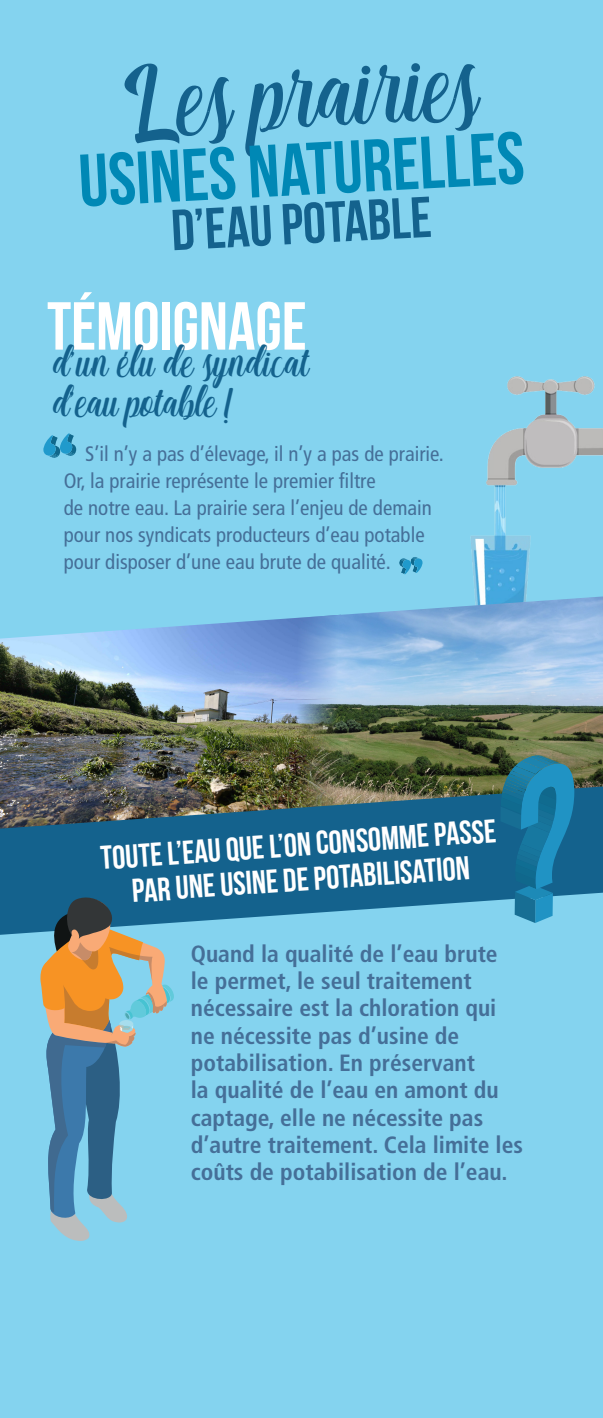
<style>
.page{position:relative;width:603px;height:1418px;background:#fff}
.page>*{position:absolute;margin:0;border:0;box-sizing:border-box;transform-origin:0 0}
.t1{font:75.47px "Matilda";color:#14628d}
.t2{font:73.95px "Bebas Neue";color:#0088b5}
.t3{font:67.67px "Bebas Neue";color:#fff}
.t4{font:57.55px "Bebas Neue";color:#14628d}
.t5{font:32.98px/35px "Bebas Neue";color:#fff;text-align:center}
.t6{font:31.12px/40px "Matilda";letter-spacing:.02em;color:#14628d}
.t7{font:700 condensed 23.5px/27.2px "Frutiger";color:#456f98}
.t8{font:condensed 20.93px/26.8px "Frutiger";color:#456f98}
</style>
<div class="page">
<div style="left:0;top:0;width:602px;height:1417px;background:#84d3ef"></div>
<img style="left:470px;top:376px;width:132px;height:220px">
<svg style="left:399px;top:557px;width:23px;height:17px"></svg>
<svg style="left:43px;top:433px;width:33px;height:25px"></svg>
<img style="left:0;top:618px;width:291px;height:168px">
<img style="left:291px;top:596px;width:311px;height:190px">
<svg style="left:0;top:786px;width:602px;height:148px;background:#306f8e"></svg>
<svg style="left:500px;top:755px;width:74px;height:168px;background:#267fa4"></svg>
<svg style="left:39px;top:891px;width:135px;height:350px"></svg>
<p class="t1" style="left:123px;top:63px;width:354px;rotate:-3deg">L es prairies</p>
<p class="t2" style="left:77px;top:140px;width:447px;rotate:-3deg">USINES NATURELLES</p>
<p class="t4" style="left:169px;top:199px;width:262px;rotate:-3deg">D’EAU POTABLE</p>
<p class="t3" style="left:47px;top:289px;width:261px">TÉMOIGNAGE</p>
<p class="t6" style="left:53px;top:344px;width:257px">d’un élu de syndicat d’eau potable !</p>
<p class="t8" style="left:64px;top:441px;width:381px;text-indent:21px">S’il n’y a pas d’élevage, il n’y a pas de prairie.<br>Or, la prairie représente le premier filtre<br>de notre eau. La prairie sera l’enjeu de demain pour nos syndicats producteurs d’eau potable pour disposer d’une eau brute de qualité.</p>
<p class="t5" style="left:99px;top:840px;width:398px;rotate:-4deg">TOUTE L’EAU QUE L’ON CONSOMME PASSE<br>PAR UNE USINE DE POTABILISATION</p>
<p class="t7" style="left:191px;top:940px;width:333px">Quand la qualité de l’eau brute<br>le permet, le seul traitement nécessaire est la chloration qui ne nécessite pas d’usine de potabilisation. En préservant<br>la qualité de l’eau en amont du captage, elle ne nécessite pas d’autre traitement. Cela limite les coûts de potabilisation de l’eau.</p>
</div>
